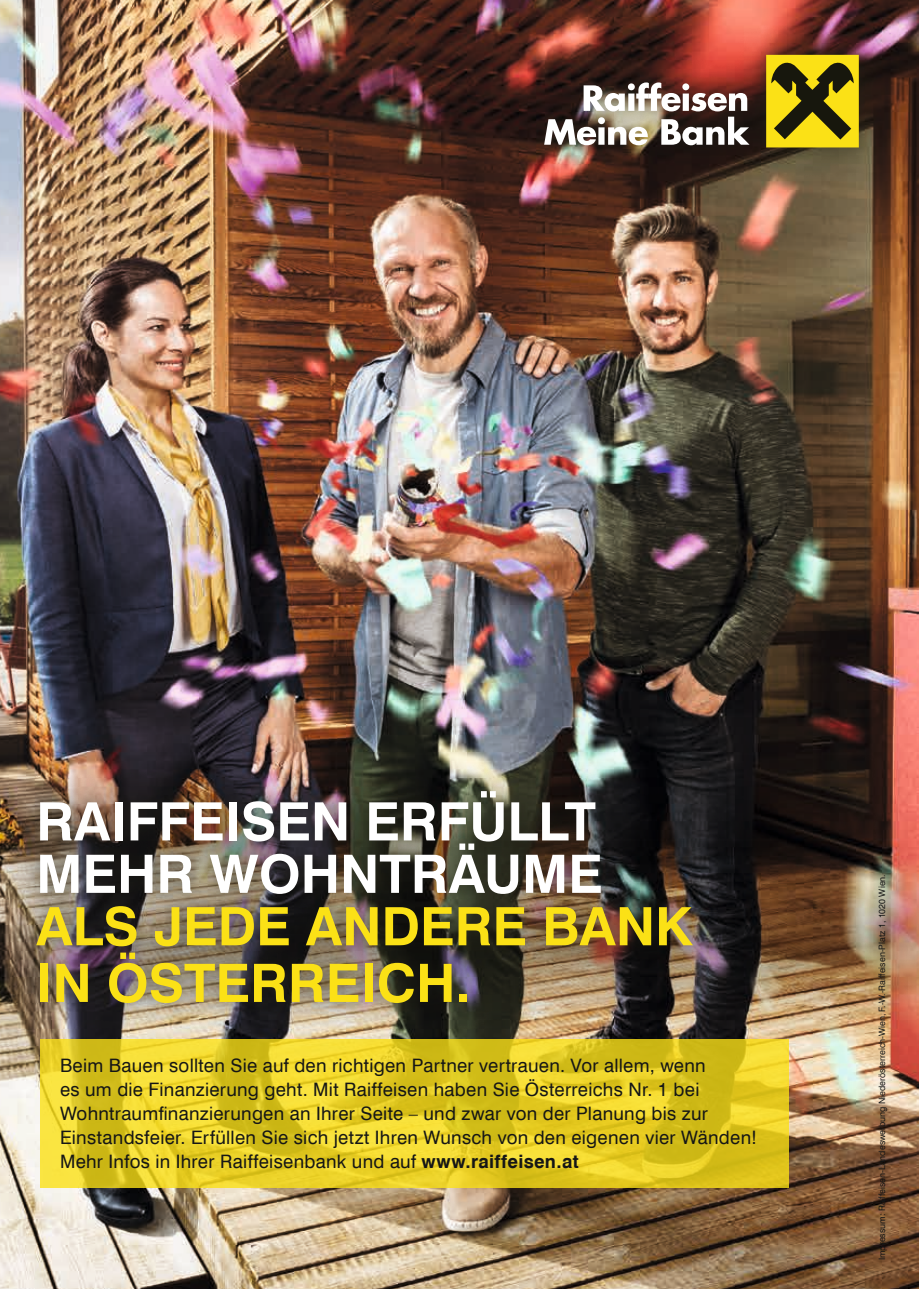
<style>
.page{position:relative;width:919px;height:1289px;background:#fff}
.page>*{position:absolute;margin:0;border:0;box-sizing:border-box;transform-origin:0 0}
.t1{font:700 52.95px/52.3px "Swiss 721 TL";color:#fff}
.t2{font:700 52.95px/56.7px "Swiss 721 TL";color:#fbe116}
.t3{font:18.6px/23.9px "Swiss 721 TL";letter-spacing:.015em;color:#151616}
.t4{font:8.85px "Swiss 721 TL";color:#151616}
.s1{font-weight:700}
</style>
<div class="page">
<img style="left:0;top:0;width:918px;height:1288px">
<svg style="left:0;top:753px;width:875px;height:86px;background:#2d2521"></svg>
<img style="left:0;top:839px;width:918px;height:212px">
<div style="left:7px;top:760px;width:714px;height:273px;background:#252418;opacity:.55"></div>
<svg style="left:40px;top:1039px;width:748px;height:148px;background:#e3cc25"></svg>
<div style="left:514px;top:24px;width:376px;height:154px;background:#252418;opacity:.55"></div>
<div style="left:766px;top:55px;width:92px;height:92px;background:#fbe116"></div>
<svg style="left:771px;top:62px;width:82px;height:78px"></svg>
<svg style="left:583px;top:82px;width:164px;height:29px"></svg>
<svg style="left:544px;top:117px;width:103px;height:28px"></svg>
<svg style="left:661px;top:117px;width:88px;height:28px"></svg>
<h1 class="t1" style="left:36px;top:794px;width:568px">RAIFFEISEN ERFÜLLT<br>MEHR WOHNTRÄUME</h1>
<h1 class="t2" style="left:36px;top:897px;width:657px">ALS JEDE ANDERE BANK<br>IN ÖSTERREICH.</h1>
<p class="t3" style="left:60px;top:1053px;width:698px">Beim Bauen sollten Sie auf den richtigen Partner vertrauen. Vor allem, wenn<br>es um die Finanzierung geht. Mit Raiffeisen haben Sie Österreichs Nr. 1 bei Wohntraumfinanzierungen an Ihrer Seite – und zwar von der Planung bis zur Einstandsfeier. Erfüllen Sie sich jetzt Ihren Wunsch von den eigenen vier Wänden!<br>Mehr Infos in Ihrer Raiffeisenbank und auf <span class="s1">www.raiffeisen.at</span></p>
<p class="t4" style="left:876px;top:1260px;width:388px;rotate:-90deg">Impressum: Raiffeisen-Landeswerbung Niederösterreich-Wien, F.-W.-Raiffeisen-Platz 1, 1020 Wien.</p>
</div>
